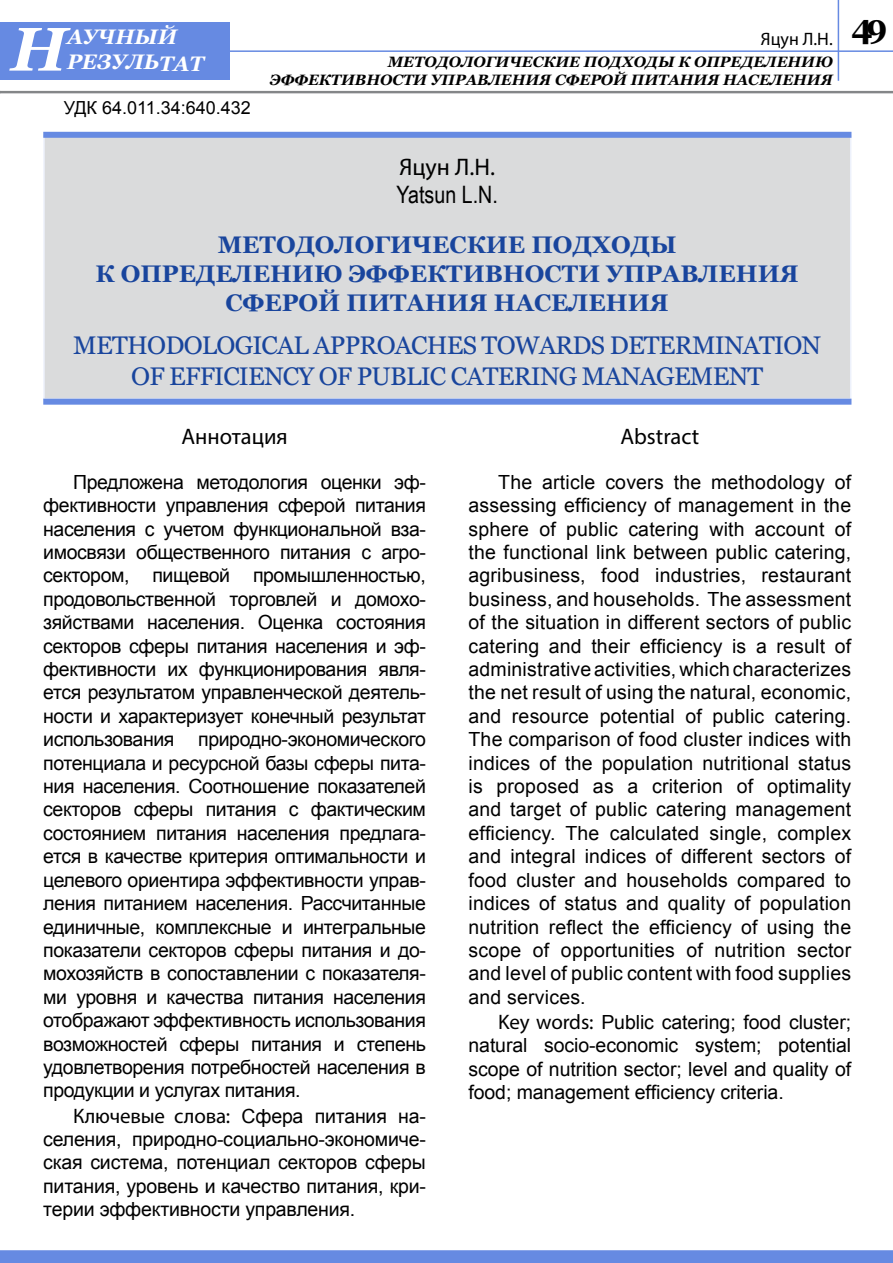
<style>
.page{position:relative;width:893px;height:1263px;background:#fff}
.page>*{position:absolute;margin:0;border:0;box-sizing:border-box;transform-origin:0 0}
.t1{font:italic 700 61.5px "Georgia";color:#fff}
.t2{font:700 33px "Georgia";color:#000}
.t3{font:25.5px/30.6px "Georgia";letter-spacing:-.03em;color:#19459d;text-align:center}
.t4{font:700 24px/28.8px "Georgia";color:#19459d;text-align:center}
.t5{font:24px "Arial Narrow";color:#000}
.t6{font:24px "Myriad Pro";color:#000}
.t7{font:22.5px "Myriad Pro";color:#000}
.t8{font:italic 700 21px/25.2px "Georgia";color:#fff}
.t9{font:19.5px/23.4px "Arial";letter-spacing:-.005em;color:#000;text-align:justify}
.t10{font:18px "Arial";color:#000}
.t11{font:18px "Myriad Pro";color:#000}
.t12{font:italic 700 15px/18px "Georgia";color:#000;text-align:right}
.s1{font-family:"Myriad Pro";font-size:21px}
</style>
<div class="page">
<hr style="left:838px;top:0;width:1px;height:81px;background:#668ae2">
<div style="left:1px;top:22px;width:229px;height:58px;background:#668ae2"></div>
<hr style="left:213px;top:50px;width:680px;height:2px;background:#668ae2">
<div style="left:0;top:1250px;width:893px;height:13px;background:#668ae2;border:2px solid #668ae2"></div>
<hr style="left:0;top:91px;width:893px;height:2px;background:#848688">
<hr style="left:0;top:22px;width:1px;height:58px;background:#668ae2">
<div style="left:43px;top:135px;width:808px;height:265px;background:#dadbdc;border:2px solid #edf1fb"></div>
<div style="left:43px;top:399px;width:808px;height:6px;background:#668ae2"></div>
<div style="left:43px;top:132px;width:808px;height:6px;background:#668ae2"></div>
<p class="t8" style="left:67px;top:24px;width:138px">АУЧНЫЙ<br>РЕЗУЛЬТАТ</p>
<p class="t11" style="left:761px;top:28px;width:73px">Яцун Л.Н.</p>
<h1 class="t1" style="left:11px;top:9px;width:58px">Н</h1>
<p class="t12" style="left:270px;top:53px;width:564px">МЕТОДОЛОГИЧЕСКИЕ ПОДХОДЫ К ОПРЕДЕЛЕНИЮ<br>ЭФФЕКТИВНОСТИ УПРАВЛЕНИЯ СФЕРОЙ ПИТАНИЯ НАСЕЛЕНИЯ</p>
<p class="t10" style="left:64px;top:96px;width:189px">УДК 64.011.34:640.432</p>
<p class="t6" style="left:399px;top:152px;width:97px">Яцун Л.Н.</p>
<p class="t5" style="left:397px;top:177px;width:103px">Yatsun L.N.</p>
<p class="t4" style="left:95px;top:231px;width:705px">МЕТОДОЛОГИЧЕСКИЕ ПОДХОДЫ<br>К ОПРЕДЕЛЕНИЮ ЭФФЕКТИВНОСТИ УПРАВЛЕНИЯ<br>СФЕРОЙ ПИТАНИЯ НАСЕЛЕНИЯ</p>
<h3 class="t3" style="left:73px;top:331px;width:749px">METHODOLOGICAL APPROACHES TOWARDS DETERMINATION<br>OF EFFICIENCY OF PUBLIC CATERING MANAGEMENT</h3>
<h2 class="t2" style="left:851px;top:5px;width:37px">49</h2>
<p class="t7" style="left:181px;top:423px;width:108px">Аннотация</p>
<p class="t9" style="left:43px;top:470px;width:384px;text-indent:30px">Предложена методология оценки эф&shy;фективности управления сферой питания населения с учетом функциональной вза&shy;имосвязи общественного питания с агро&shy;сектором, пищевой промышленностью, продовольственной торговлей и домохо&shy;зяйствами населения. Оценка состояния секторов сферы питания населения и эф&shy;фективности их функционирования явля&shy;ется результатом управленческой деятель&shy;ности и характеризует конечный результат использования природно-экономического потенциала и ресурсной базы сферы пита&shy;ния населения. Соотношение показателей секторов сферы питания с фактическим состоянием питания населения предлага&shy;ется в качестве критерия оптимальности и целевого ориентира эффективности управ&shy;ления питанием населения. Рассчитанные единичные, комплексные и интегральные показатели секторов сферы питания и до&shy;мохозяйств в сопоставлении с показателя&shy;ми уровня и качества питания населения отображают эффективность использования возможностей сферы питания и степень удовлетворения потребностей населения в продукции и услугах питания.</p>
<p class="t9" style="left:43px;top:1104px;width:384px;text-indent:30px"><span class="s1">Ключевые слова:</span> Сфера питания на&shy;селения, природно-социально-экономиче&shy;ская система, потенциал секторов сферы питания, уровень и качество питания, кри&shy;терии эффективности управления.</p>
<p class="t7" style="left:620px;top:423px;width:80px">Abstract</p>
<p class="t9" style="left:468px;top:470px;width:384px;text-indent:30px">The article covers the methodology of assessing efficiency of management in the sphere of public catering with account of the functional link between public catering, agribusiness, food industries, restaurant business, and households. The assessment of the situation in different sectors of public catering and their efficiency is a result of administrative activities, which characterizes the net result of using the natural, economic, and resource potential of public catering.<br>The comparison of food cluster indices with indices of the population nutritional status is proposed as a criterion of optimality and target of public catering management efficiency. The calculated single, complex and integral indices of different sectors of food cluster and households compared to indices of status and quality of population nutrition reflect the efficiency of using the scope of opportunities of nutrition sector and level of public content with food supplies and services.</p>
<p class="t9" style="left:468px;top:1010px;width:384px;text-indent:30px"><span class="s1">Key words:</span> Public catering; food cluster; natural socio-economic system; potential scope of nutrition sector; level and quality of food; management efficiency criteria.</p>
</div>
